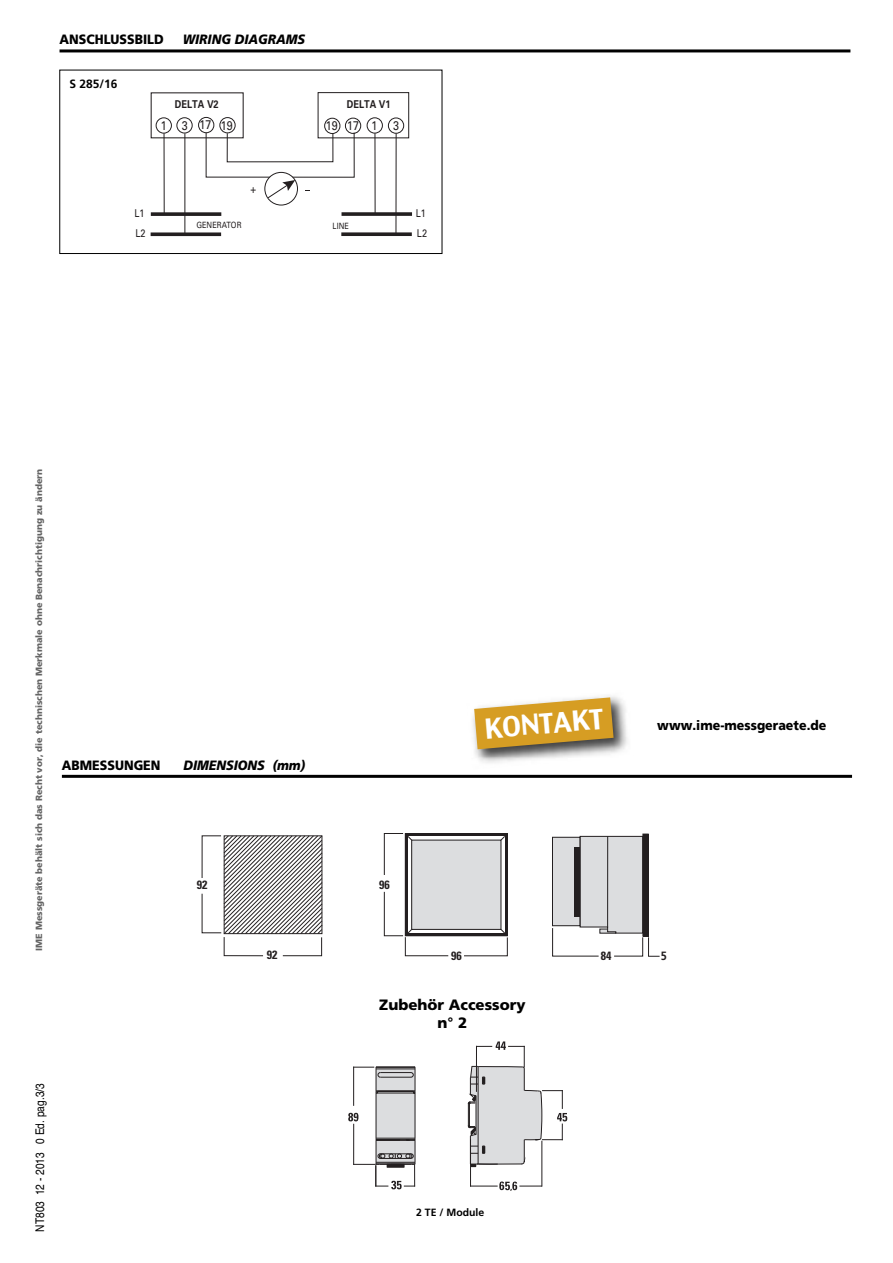
<style>
.page{position:relative;width:893px;height:1263px;background:#fff}
.page>*{position:absolute;margin:0;border:0;box-sizing:border-box;transform-origin:0 0}
.t1{font:27px "Charcoal CY";color:#fff}
.t2{font:900 15px/18px "Frutiger";color:#000;text-align:center}
.t3{font:900 13.5px "Frutiger";color:#000;scale:.92 1}
.t4{font:italic 900 13.5px "Frutiger";color:#000;scale:.92 1}
.t5{font:12.6px "Univers";color:#231f20;scale:.85 1}
.t6{font:12px "Helvetica";color:#000;scale:.85 1}
.t7{font:700 condensed 12px "Univers";color:#231f20}
.t8{font:700 12px "Frutiger";color:#000}
.t9{font:700 12px "Frutiger";color:#231f20;scale:.9 1}
.t10{font:11.55px "Univers";color:#231f20;scale:.85 1}
.t11{font:700 10.8px "Univers";color:#231f20;scale:.85 1}
.t12{font:10.8px/20.1px "Univers";color:#231f20;scale:.85 1}
.t13{font:700 10.5px "Frutiger";color:#000}
.t14{font:900 9px "Frutiger";color:#646464}
.t15{font:8.7px "Univers";color:#231f20;scale:.85 1}
</style>
<div class="page">
<hr style="left:60px;top:49px;width:790px;height:3px;background:#000">
<hr style="left:164px;top:133px;width:1px;height:81px;background:#231f20">
<hr style="left:184px;top:133px;width:1px;height:100px;background:#231f20">
<hr style="left:395px;top:133px;width:2px;height:101px;background:#231f20">
<hr style="left:374px;top:133px;width:2px;height:81px;background:#231f20">
<svg style="left:342px;top:212px;width:70px;height:4px"></svg>
<svg style="left:341px;top:232px;width:71px;height:4px"></svg>
<svg style="left:151px;top:212px;width:70px;height:4px"></svg>
<svg style="left:151px;top:232px;width:70px;height:4px"></svg>
<div style="left:264px;top:172px;width:34px;height:33px;border:1px solid #231f20;border-radius:50%"></div>
<svg style="left:267px;top:180px;width:28px;height:19px"></svg>
<div style="left:318px;top:92px;width:91px;height:46px;border:1px solid #231f20"></div>
<div style="left:156px;top:118px;width:16px;height:15px;border:1px solid #231f20;border-radius:50%"></div>
<div style="left:177px;top:117px;width:15px;height:16px;border:1px solid #231f20;border-radius:50%"></div>
<div style="left:198px;top:117px;width:16px;height:16px;border:1px solid #231f20;border-radius:50%"></div>
<div style="left:220px;top:117px;width:15px;height:16px;border:1px solid #231f20;border-radius:50%"></div>
<div style="left:324px;top:118px;width:16px;height:16px;border:1px solid #231f20;border-radius:50%"></div>
<div style="left:345px;top:118px;width:16px;height:16px;border:1px solid #231f20;border-radius:50%"></div>
<div style="left:367px;top:118px;width:16px;height:15px;border:1px solid #231f20;border-radius:50%"></div>
<div style="left:388px;top:118px;width:16px;height:16px;border:1px solid #231f20;border-radius:50%"></div>
<div style="left:60px;top:70px;width:382px;height:184px;border:1px solid #000"></div>
<div style="left:376px;top:1067px;width:39px;height:97px;background:#dcdddf"></div>
<hr style="left:415px;top:1093px;width:1px;height:45px;background:#231f20">
<hr style="left:376px;top:1093px;width:1px;height:45px;background:#231f20">
<hr style="left:376px;top:1093px;width:39px;height:1px;background:#231f20">
<hr style="left:376px;top:1066px;width:39px;height:1px;background:#231f20">
<hr style="left:376px;top:1069px;width:39px;height:1px;background:#231f20">
<hr style="left:376px;top:1067px;width:39px;height:1px;background:#231f20">
<hr style="left:378px;top:1091px;width:35px;height:1px;background:#231f20">
<hr style="left:380px;top:1077px;width:31px;height:1px;background:#231f20">
<hr style="left:380px;top:1072px;width:31px;height:1px;background:#231f20">
<svg style="left:410px;top:1067px;width:6px;height:29px"></svg>
<hr style="left:353px;top:1124px;width:1px;height:40px;background:#231f20">
<svg style="left:354px;top:1067px;width:27px;height:27px"></svg>
<hr style="left:353px;top:1067px;width:1px;height:38px;background:#231f20">
<svg style="left:348px;top:1113px;width:10px;height:8px"></svg>
<svg style="left:354px;top:1138px;width:62px;height:51px"></svg>
<hr style="left:470px;top:1140px;width:1px;height:46px;background:#231f20">
<hr style="left:542px;top:1141px;width:1px;height:45px;background:#231f20">
<svg style="left:468px;top:1041px;width:99px;height:126px"></svg>
<svg style="left:470px;top:1181px;width:72px;height:10px"></svg>
<hr style="left:62px;top:775px;width:790px;height:3px;background:#000">
<div style="left:405px;top:833px;width:103px;height:103px;border:1px solid #231f20"></div>
<div style="left:408px;top:836px;width:97px;height:97px;background:linear-gradient(to right,#fff,#fff)"></div>
<div style="left:412px;top:840px;width:89px;height:89px;background:#dcdddf"></div>
<svg style="left:500px;top:835px;width:6px;height:6px"></svg>
<svg style="left:464px;top:928px;width:44px;height:28px"></svg>
<svg style="left:384px;top:833px;width:29px;height:42px"></svg>
<svg style="left:384px;top:891px;width:65px;height:65px"></svg>
<svg style="left:202px;top:835px;width:121px;height:121px"></svg>
<div style="left:642px;top:834px;width:7px;height:102px;border:1px solid #231f20"></div>
<svg style="left:552px;top:836px;width:108px;height:121px"></svg>
<img style="left:472px;top:696px;width:155px;height:62px">
<svg style="left:474px;top:697px;width:140px;height:52px;background:#cda245"></svg>
<h3 class="t3" style="left:60px;top:34px;width:115px">ANSCHLUSSBILD</h3>
<h3 class="t4" style="left:183px;top:34px;width:135px">WIRING DIAGRAMS</h3>
<h3 class="t8" style="left:70px;top:79px;width:50px">S 285/16</h3>
<p class="t11" style="left:175px;top:100px;width:53px">DELTA V2</p>
<p class="t11" style="left:347px;top:100px;width:53px">DELTA V1</p>
<h3 class="t5" style="left:326px;top:121px;width:88px">1917 1 3</h3>
<h3 class="t5" style="left:161px;top:121px;width:86px">1 3 1719</h3>
<p class="t10" style="left:251px;top:185px;width:8px">+</p>
<p class="t12" style="left:134px;top:204px;width:15px">L1<br>L2</p>
<p class="t12" style="left:416px;top:204px;width:15px">L1<br>L2</p>
<p class="t15" style="left:196px;top:222px;width:55px">GENERATOR</p>
<p class="t15" style="left:333px;top:222px;width:21px">LINE</p>
<p class="t14" style="left:36px;top:951px;width:483px;rotate:-90deg">IME Messgeräte behält sich das Recht vor, die technischen Merkmale ohne Benachrichtigung zu ändern</p>
<h3 class="t3" style="left:62px;top:759px;width:109px">ABMESSUNGEN</h3>
<h3 class="t4" style="left:183px;top:759px;width:134px">DIMENSIONS (mm)</h3>
<h1 class="t1" style="left:483px;top:714px;width:121px;rotate:-5deg">KONTAKT</h1>
<h3 class="t3" style="left:657px;top:719px;width:185px">www.ime-messgeraete.de</h3>
<h3 class="t7" style="left:197px;top:881px;width:12px">92</h3>
<h3 class="t7" style="left:379px;top:880px;width:12px">96</h3>
<h3 class="t7" style="left:267px;top:950px;width:12px">92</h3>
<h3 class="t7" style="left:451px;top:951px;width:12px">96</h3>
<h3 class="t7" style="left:601px;top:951px;width:12px">84</h3>
<h3 class="t9" style="left:661px;top:951px;width:8px">5</h3>
<h2 class="t2" style="left:379px;top:996px;width:148px">Zubehör Accessory n° 2</h2>
<h3 class="t6" style="left:33px;top:1232px;width:176px;rotate:-90deg">NT803 12 - 2013 0 Ed. pag.3/3</h3>
<p class="t13" style="left:416px;top:1208px;width:70px">2 TE / Module</p>
</div>
